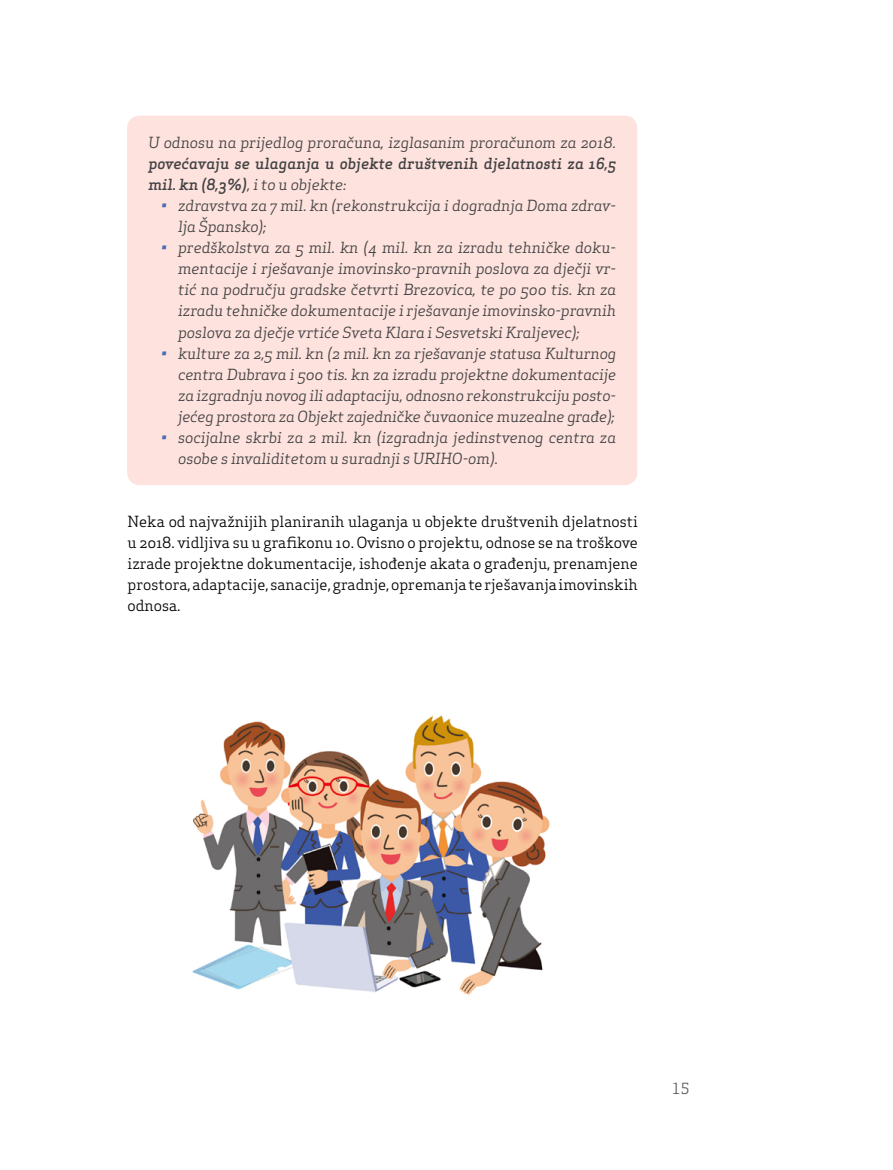
<style>
.page{position:relative;width:893px;height:1170px;background:#fff}
.page>*{position:absolute;margin:0;border:0;box-sizing:border-box;transform-origin:0 0}
.t1{font:italic 15px/21px "Apex Serif";color:#414042}
.t2{font:15px/21px "Apex Serif";color:#000;text-align:justify}
.t3{font:italic 500 15px/21px "Apex Serif";color:#414042}
.t4{font:15px "Apex Serif";color:#58595b}
.s1{font-weight:400}
.s2{color:#496db5}
</style>
<div class="page">
<div style="left:127px;top:116px;width:510px;height:369px;background:#fde2dd;border-radius:13px"></div>
<img style="left:192px;top:715px;width:358px;height:280px">
<p class="t1" style="left:148px;top:132px;width:469px">U odnosu na prijedlog proračuna, izglasanim proračunom za 2018.</p>
<p class="t3" style="left:148px;top:153px;width:469px">povećavaju se ulaganja u objekte društvenih djelatnosti za 16,5 mil. kn (8,3%)<span class="s1">, i to u objekte:</span></p>
<p class="t1" style="left:178px;top:195px;width:439px;text-indent:-17px"><span class="s2">•</span> zdravstva za 7 mil. kn (rekonstrukcija i dogradnja Doma zdrav&shy;lja Špansko);</p>
<p class="t1" style="left:178px;top:237px;width:439px;text-align:justify;text-indent:-17px"><span class="s2">•</span> predškolstva za 5 mil. kn (4 mil. kn za izradu tehničke doku&shy;mentacije i rješavanje imovinsko-pravnih poslova za dječji vr&shy;tić na području gradske četvrti Brezovica, te po 500 tis. kn za izradu tehničke dokumentacije i rješavanje imovinsko-pravnih poslova za dječje vrtiće Sveta Klara i Sesvetski Kraljevec);</p>
<p class="t1" style="left:178px;top:342px;width:440px;text-align:justify;text-indent:-17px"><span class="s2">•</span> kulture za 2,5 mil. kn (2 mil. kn za rješavanje statusa Kulturnog centra Dubrava i 500 tis. kn za izradu projektne dokumentacije za izgradnju novog ili adaptaciju, odnosno rekonstrukciju posto&shy;jećeg prostora za Objekt zajedničke čuvaonice muzealne građe);</p>
<p class="t1" style="left:178px;top:426px;width:439px;text-indent:-17px"><span class="s2">•</span> socijalne skrbi za 2 mil. kn (izgradnja jedinstvenog centra za osobe s invaliditetom u suradnji s URIHO-om).</p>
<p class="t2" style="left:128px;top:510px;width:512px">Neka od najvažnijih planiranih ulaganja u objekte društvenih djelatnosti u 2018. vidljiva su u grafikonu 10. Ovisno o projektu, odnose se na troškove izrade projektne dokumentacije, ishođenje akata o građenju, prenamjene prostora, adaptacije, sanacije, gradnje, opremanja te rješavanja imovinskih odnosa.</p>
<p class="t4" style="left:672px;top:1078px;width:19px">15</p>
</div>
